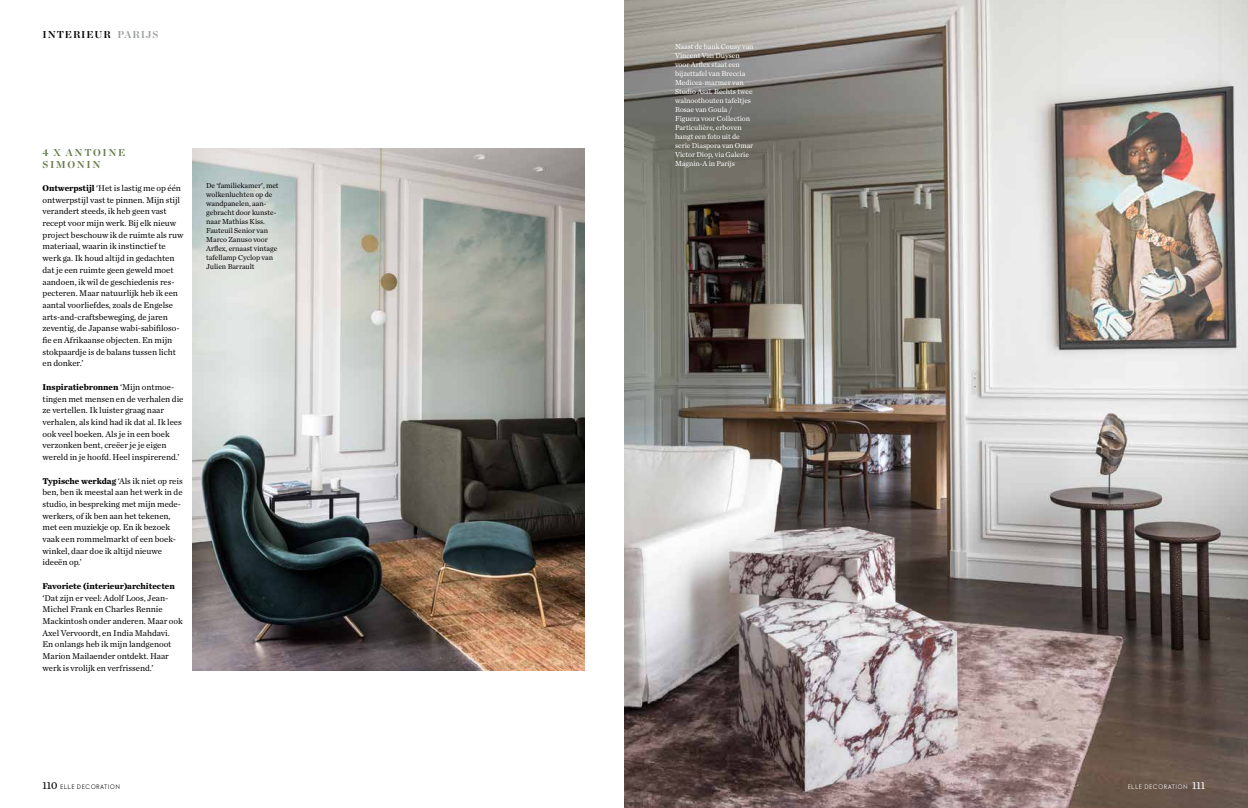
<style>
.page{position:relative;width:1248px;height:808px;background:#fff}
.page>*{position:absolute;margin:0;border:0;box-sizing:border-box;transform-origin:0 0}
.t1{font:700 10px/11.7px "Chronicle Display";letter-spacing:.16em;color:#64794a}
.t2{font:700 10px "Chronicle Display";letter-spacing:.09em;color:#000}
.t3{font:8.8px/11.7px "Chronicle Text G1";letter-spacing:-.005em;color:#000}
.t4{font:700 8.8px "Chronicle Text G1";letter-spacing:-.005em;color:#000}
.t5{font:7.5px/9px "Chronicle Text G1";letter-spacing:-.005em;color:#fff}
.t6{font:7.5px/9px "Chronicle Text G1";letter-spacing:-.005em;color:#000}
.t7{font:500 6px "Elle Nova C";letter-spacing:.15em;color:#000}
.t8{font:500 6px "Elle Nova C";letter-spacing:.15em;color:#fff}
.s1{color:#9c9e9f}
.s2{font-weight:700}
.s3{font-family:"Chronicle Text G2";font-weight:400;font-size:11px}
</style>
<div class="page">
<img style="left:624px;top:0;width:623px;height:808px">
<img style="left:192px;top:149px;width:392px;height:522px">
<p class="t2" style="left:43px;top:26px;width:117px">INTERIEUR <span class="s1">PARIJS</span></p>
<p class="t1" style="left:43px;top:146px;width:84px">4 X ANTOINE<br>SIMONIN</p>
<p class="t3" style="left:43px;top:182px;width:142px"><span class="s2">Ontwerpstijl</span> ‘Het is lastig me op één ontwerpstijl vast te pinnen. Mijn stijl verandert steeds, ik heb geen vast recept voor mijn werk. Bij elk nieuw project beschouw ik de ruimte als ruw materiaal, waarin ik instinctief te werk ga. Ik houd altijd in gedachten dat je een ruimte geen geweld moet aandoen, ik wil de geschiedenis res&shy;pecteren. Maar natuurlijk heb ik een aantal voorliefdes, zoals de Engelse arts-and-craftsbeweging, de jaren zeventig, de Japanse wabi-sabifiloso&shy;fie en Afrikaanse objecten. En mijn stokpaardje is de balans tussen licht en donker.’</p>
<p class="t3" style="left:43px;top:381px;width:142px"><span class="s2">Inspiratiebronnen</span> ‘Mijn ontmoe&shy;tingen met mensen en de verhalen die ze vertellen. Ik luister graag naar verhalen, als kind had ik dat al. Ik lees ook veel boeken. Als je in een boek verzonken bent, creëer je je eigen wereld in je hoofd. Heel inspirerend.’</p>
<p class="t3" style="left:43px;top:474px;width:142px"><span class="s2">Typische werkdag</span> ‘Als ik niet op reis ben, ben ik meestal aan het werk in de studio, in bespreking met mijn mede&shy;werkers, of ik ben aan het tekenen, met een muziekje op. En ik bezoek vaak een rommelmarkt of een boek&shy;winkel, daar doe ik altijd nieuwe ideeën op.’</p>
<p class="t4" style="left:43px;top:579px;width:134px">Favoriete (interieur)architecten</p>
<p class="t3" style="left:43px;top:591px;width:142px">‘Dat zijn er veel: Adolf Loos, Jean-Michel Frank en Charles Rennie Mackintosh onder anderen. Maar ook Axel Vervoordt, en India Mahdavi.<br>En onlangs heb ik mijn landgenoot Marion Mailaender ontdekt. Haar werk is vrolijk en verfrissend.’</p>
<p class="t6" style="left:206px;top:181px;width:74px">De ‘familiekamer’, met wolkenluchten op de wandpanelen, aan&shy;gebracht door kunste&shy;naar Mathias Kiss.<br>Fauteuil Senior van<br>Marco Zanuso voor<br>Arflex, ernaast vintage tafellamp Cyclop van<br>Julien Barrault</p>
<p class="t5" style="left:675px;top:41px;width:80px">Naast de bank Cousy van<br>Vincent Van Duysen voor Arflex staat een bijzettafel van Breccia<br>Medicea-marmer van<br>Studio Asaï. Rechts twee walnoothouten tafeltjes<br>Rosae van Goula /<br>Figuera voor Collection<br>Particulière, erboven hangt een foto uit de serie Diaspora van Omar<br>Victor Diop, via Galerie<br>Magnin-A in Parijs</p>
<p class="t7" style="left:43px;top:783px;width:79px"><span class="s3">110</span> ELLE DECORATION</p>
<p class="t8" style="left:1127px;top:783px;width:79px">ELLE DECORATION <span class="s3">111</span></p>
</div>
